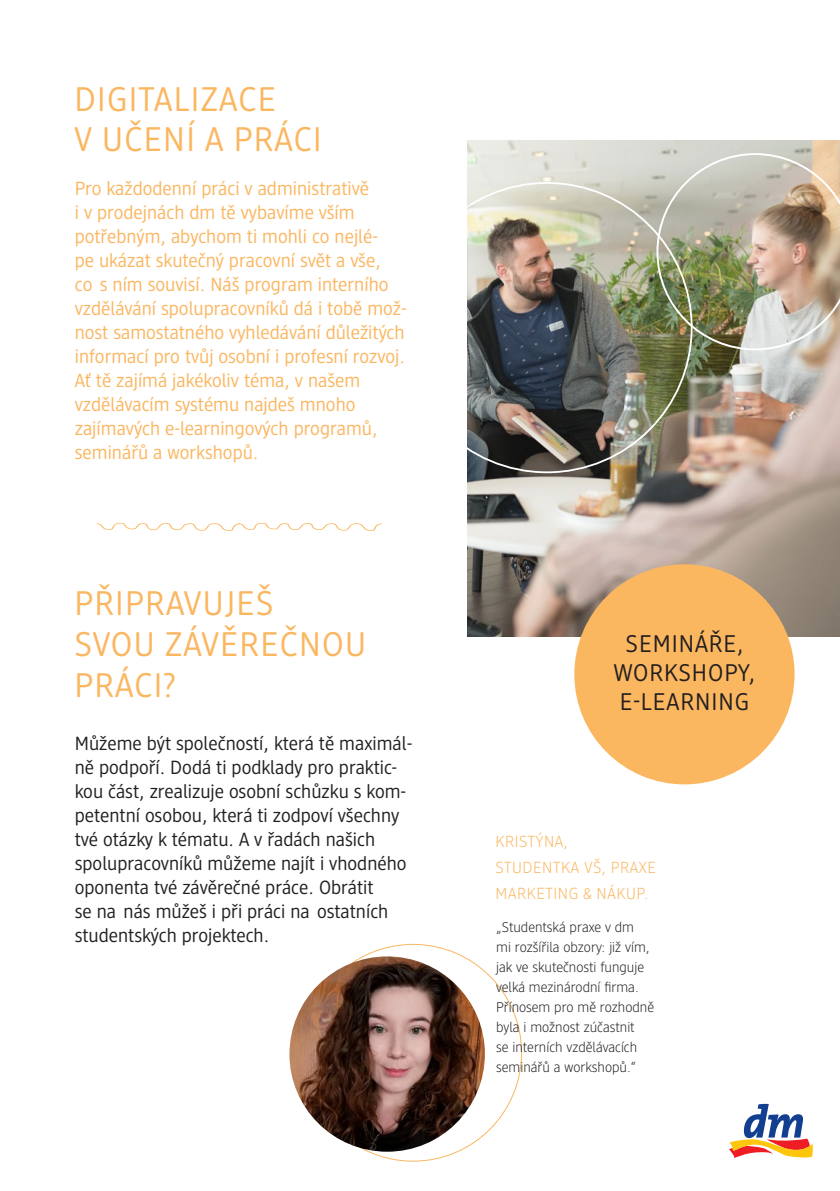
<style>
.page{position:relative;width:840px;height:1191px;background:#fff}
.page>*{position:absolute;margin:0;border:0;box-sizing:border-box;transform-origin:0 0}
.t1{font:44.6px "Thinpaw";color:#fbb660;scale:1.66 1}
.t2{font:34px/40.8px "DM Brand";letter-spacing:.04em;color:#fbb660}
.t3{font:24px/28.8px "DM Brand";letter-spacing:.04em;color:#231f20;text-align:center}
.t4{font:19px/24px "DM Brand";color:#fbb660}
.t5{font:19px/24px "DM Brand";color:#231f20}
.t6{font:300 16px/26px "DM Brand";letter-spacing:.04em;color:#fbb660}
.t7{font:300 14px/20px "DM Brand";color:#231f20}
</style>
<div class="page">
<img style="left:467px;top:140px;width:372px;height:496px">
<img style="left:289px;top:956px;width:195px;height:195px;border-radius:98px">
<div style="left:574px;top:564px;width:220px;height:220px;background:#fbb660;border-radius:50%"></div>
<img style="left:656px;top:153px;width:183px;height:197px">
<svg style="left:729px;top:1103px;width:84px;height:55px"></svg>
<h2 class="t2" style="left:74px;top:77px;width:249px">DIGITALIZACE<br>V UČENÍ A PRÁCI</h2>
<p class="t4" style="left:75px;top:176px;width:333px">Pro každodenní práci v administrativě<br>i v prodejnách dm tě vybavíme vším potřebným, abychom ti mohli co nejlé-<br>pe ukázat skutečný pracovní svět a vše,<br>co s ním souvisí. Náš program interního vzdělávání spolupracovníků dá i tobě mož&shy;nost samostatného vyhledávání důležitých informací pro tvůj osobní i profesní rozvoj.<br>Ať tě zajímá jakékoliv téma, v našem vzdělávacím systému najdeš mnoho zajímavých e-learningových programů, seminářů a workshopů.</p>
<h1 class="t1" style="left:97px;top:493px;width:172px">┎┎</h1>
<h2 class="t2" style="left:74px;top:582px;width:293px">PŘIPRAVUJEŠ<br>SVOU ZÁVĚREČNOU<br>PRÁCI?</h2>
<p class="t5" style="left:75px;top:730px;width:339px">Můžeme být společností, která tě maximál&shy;ně podpoří. Dodá ti podklady pro praktic&shy;kou část, zrealizuje osobní schůzku s kom&shy;petentní osobou, která ti zodpoví všechny tvé otázky k tématu. A v řadách našich spolupracovníků můžeme najít i vhodného oponenta tvé závěrečné práce. Obrátit<br>se na nás můžeš i při práci na ostatních studentských projektech.</p>
<p class="t3" style="left:613px;top:628px;width:143px">SEMINÁŘE,<br>WORKSHOPY,<br>E-LEARNING</p>
<p class="t6" style="left:495px;top:827px;width:162px">KRISTÝNA,<br>STUDENTKA VŠ, PRAXE<br>MARKETING &amp; NÁKUP.</p>
<p class="t7" style="left:496px;top:917px;width:159px">„Studentská praxe v dm<br>mi rozšířila obzory: již vím, jak ve skutečnosti funguje velká mezinárodní firma.<br>Přínosem pro mě rozhodně byla i možnost zúčastnit<br>se interních vzdělávacích seminářů a workshopů.“</p>
</div>
